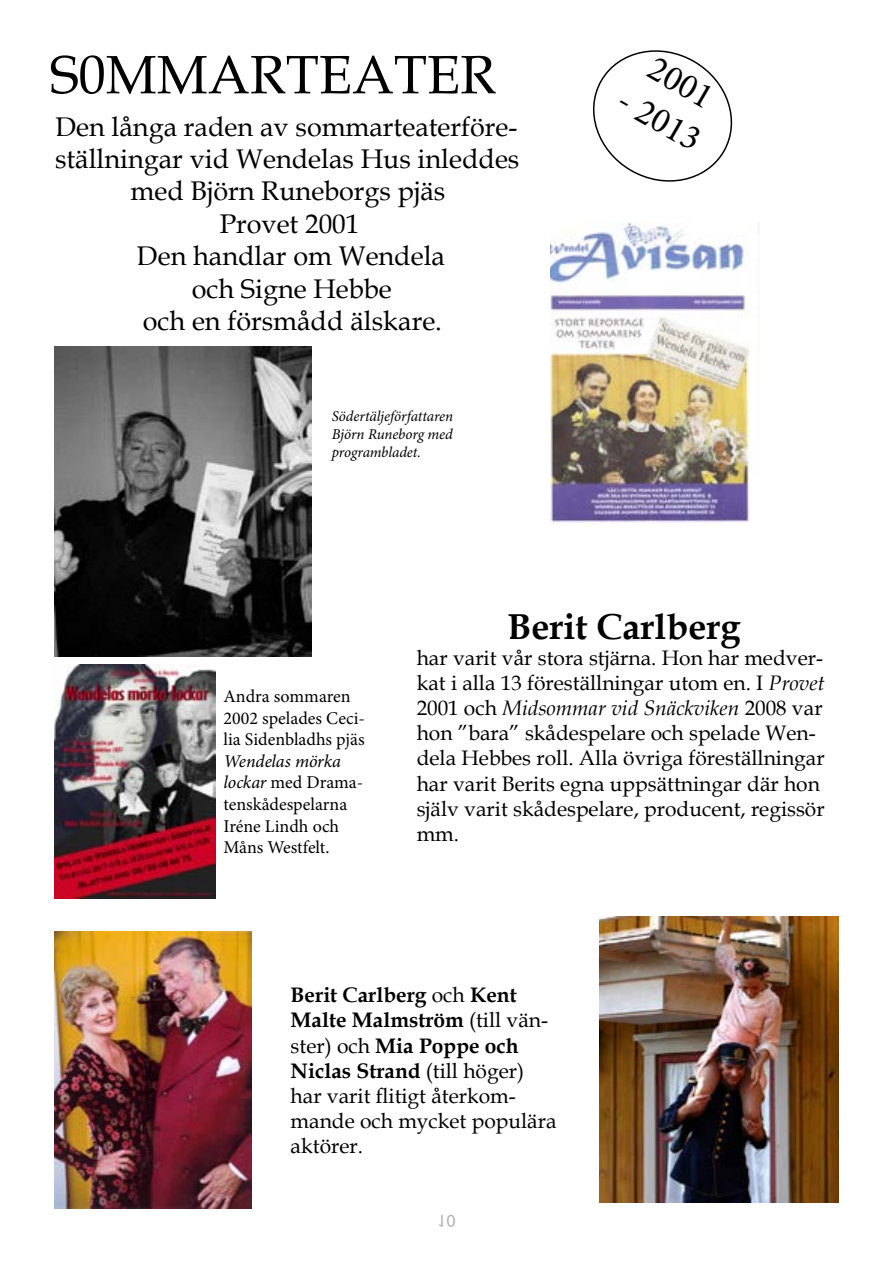
<style>
.page{position:relative;width:893px;height:1263px;background:#fff}
.page>*{position:absolute;margin:0;border:0;box-sizing:border-box;transform-origin:0 0}
.t1{font:54px "Book Antiqua";color:#000}
.t2{font:700 36px "Book Antiqua";color:#000}
.t3{font:36px "Minion Pro";color:#000}
.t4{font:27px/32.4px "Book Antiqua";color:#000;text-align:center}
.t5{font:21px/25.2px "Book Antiqua";color:#000}
.t6{font:18px/21.6px "Minion Pro";color:#000}
.t7{font:italic 15px/18px "Minion Pro";letter-spacing:-.01em;color:#000;text-align:justify}
.s1{font-style:italic}
.s2{font-weight:700}
</style>
<div class="page">
<img style="left:54px;top:346px;width:258px;height:310px">
<img style="left:54px;top:664px;width:161px;height:234px">
<img style="left:54px;top:931px;width:197px;height:278px">
<img style="left:599px;top:916px;width:240px;height:287px">
<img style="left:551px;top:223px;width:199px;height:300px">
<svg style="left:593px;top:50px;width:140px;height:132px"></svg>
<h1 class="t1" style="left:50px;top:37px;width:447px">S0MMARTEATER</h1>
<p class="t4" style="left:55px;top:110px;width:466px">Den långa raden av sommarteaterföre&shy;ställningar vid Wendelas Hus inleddes med Björn Runeborgs pjäs<br>Provet 2001<br>Den handlar om Wendela<br>och Signe Hebbe<br>och en försmådd älskare.</p>
<p class="t7" style="left:332px;top:407px;width:123px">Södertäljeförfattaren Björn Runeborg med programbladet.</p>
<h2 class="t3" style="left:663px;top:44px;width:71px;rotate:30deg">2001</h2>
<h2 class="t3" style="left:632px;top:76px;width:92px;rotate:30deg">- 2013</h2>
<p class="t6" style="left:224px;top:685px;width:143px">Andra sommaren<br>2002 spelades Ceci&shy;lia Sidenbladhs pjäs</p>
<p class="t6" style="left:224px;top:750px;width:141px"><span class="s1">Wendelas mörka lockar</span> med Drama&shy;tenskådespelarna<br>Iréne Lindh och<br>Måns Westfelt.</p>
<h2 class="t2" style="left:507px;top:602px;width:234px">Berit Carlberg</h2>
<p class="t5" style="left:417px;top:644px;width:409px">har varit vår stora stjärna. Hon har medver&shy;kat i alla 13 föreställningar utom en. I <span class="s1">Provet </span>2001 och <span class="s1">Midsommar vid Snäckviken</span> 2008 var hon ”bara” skådespelare och spelade Wen&shy;dela Hebbes roll. Alla övriga föreställningar har varit Berits egna uppsättningar där hon själv varit skådespelare, producent, regissör mm.</p>
<p class="t5" style="left:291px;top:982px;width:267px"><span class="s2">Berit Carlberg</span> och <span class="s2">Kent<br>Malte Malmström</span> (till vän&shy;ster) och <span class="s2">Mia Poppe och<br>Niclas Strand</span> (till höger) har varit flitigt återkom&shy;mande och mycket populära aktörer.</p>
</div>
